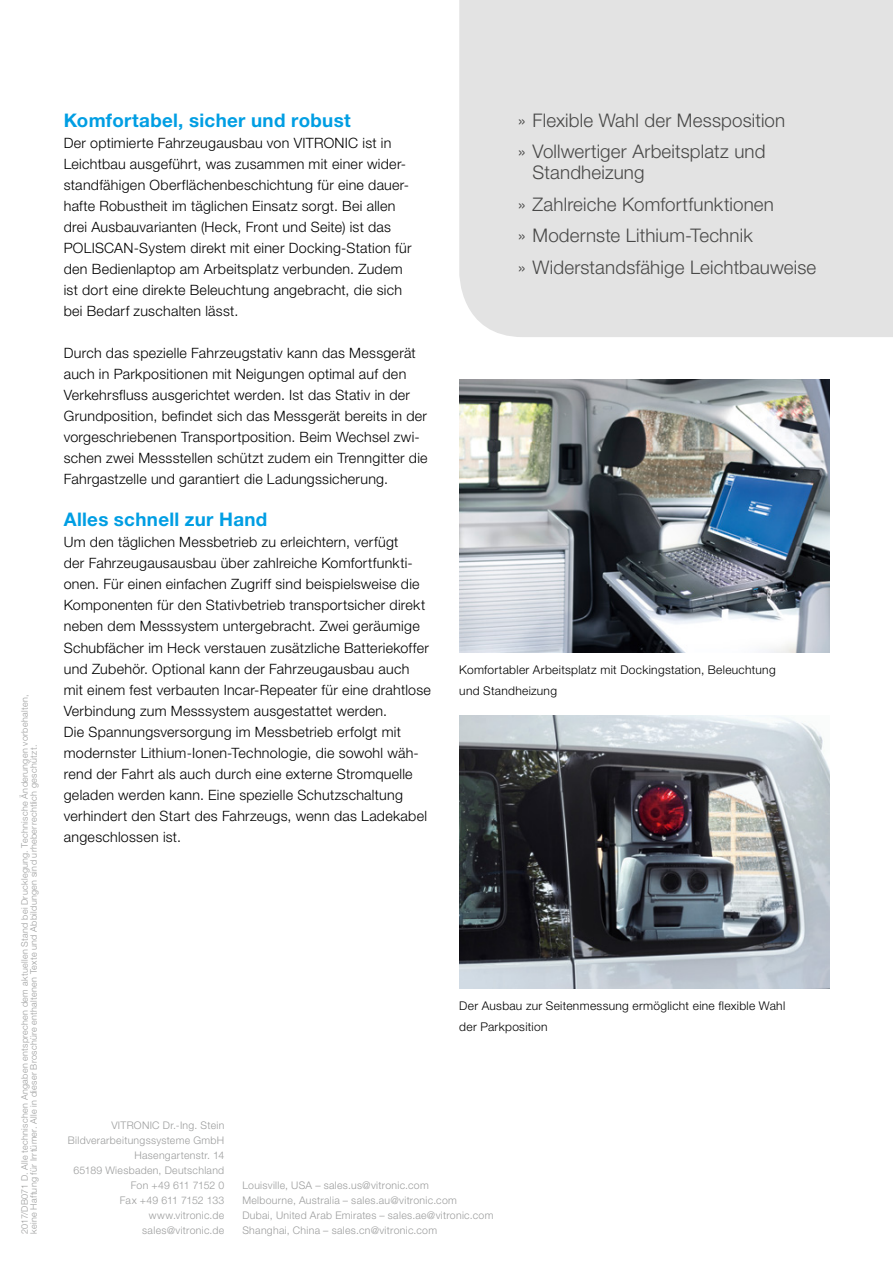
<style>
.page{position:relative;width:893px;height:1263px;background:#fff}
.page>*{position:absolute;margin:0;border:0;box-sizing:border-box;transform-origin:0 0}
.t1{font:300 18.75px/31.7px "Helvetica Neue LT Pro";letter-spacing:.01em;color:#494948}
.t2{font:700 18.75px "Helvetica Neue LT Pro";letter-spacing:.02em;color:#009ee3}
.t3{font:300 14.25px/21px "Helvetica Neue LT Pro";letter-spacing:.02em;color:#000}
.t4{font:300 12px/21px "Helvetica Neue LT Pro";letter-spacing:.025em;color:#000}
.t5{font:300 10.5px/15px "Helvetica Neue LT Pro";letter-spacing:.03em;color:#9c9d9d;text-align:right}
.t6{font:300 9px/9px "Helvetica Neue LT Pro";letter-spacing:.035em;color:#9c9d9d}
</style>
<div class="page">
<div style="left:459px;top:0;width:434px;height:337px;background:#e3e3e3"></div>
<img style="left:459px;top:379px;width:370px;height:273px">
<img style="left:459px;top:716px;width:370px;height:273px">
<p class="t6" style="left:20px;top:1234px;width:540px;rotate:-90deg">2017/DB071 D. Alle technischen Angaben entsprechen dem aktuellen Stand bei Drucklegung. Technische Änderungen vorbehalten, keine Haftung für Irrtümer. Alle in dieser Broschüre enthaltenen Texte und Abbildungen sind urheberrechtlich geschützt.</p>
<h1 class="t2" style="left:64px;top:108px;width:288px">Komfortabel, sicher und robust</h1>
<p class="t3" style="left:64px;top:132px;width:349px">Der optimierte Fahrzeugausbau von VITRONIC ist in Leichtbau ausgeführt, was zusammen mit einer wider&shy;standfähigen Oberflächenbeschichtung für eine dauer&shy;hafte Robustheit im täglichen Einsatz sorgt. Bei allen drei Ausbauvarianten (Heck, Front und Seite) ist das POLISCAN-System direkt mit einer Docking-Station für den Bedienlaptop am Arbeitsplatz verbunden. Zudem ist dort eine direkte Beleuchtung angebracht, die sich bei Bedarf zuschalten lässt.</p>
<p class="t3" style="left:64px;top:342px;width:365px">Durch das spezielle Fahrzeugstativ kann das Messgerät auch in Parkpositionen mit Neigungen optimal auf den Verkehrsfluss ausgerichtet werden. Ist das Stativ in der Grundposition, befindet sich das Messgerät bereits in der vorgeschriebenen Transportposition. Beim Wechsel zwi&shy;schen zwei Messstellen schützt zudem ein Trenngitter die Fahrgastzelle und garantiert die Ladungssicherung.</p>
<h1 class="t2" style="left:64px;top:508px;width:205px">Alles schnell zur Hand</h1>
<p class="t3" style="left:64px;top:531px;width:369px">Um den täglichen Messbetrieb zu erleichtern, verfügt<br>der Fahrzeugausausbau über zahlreiche Komfortfunkti&shy;onen. Für einen einfachen Zugriff sind beispielsweise die Komponenten für den Stativbetrieb transportsicher direkt neben dem Messsystem untergebracht. Zwei geräumige Schubfächer im Heck verstauen zusätzliche Batteriekoffer und Zubehör. Optional kann der Fahrzeugausbau auch mit einem fest verbauten Incar-Repeater für eine drahtlose Verbindung zum Messsystem ausgestattet werden.<br>Die Spannungsversorgung im Messbetrieb erfolgt mit modernster Lithium-Ionen-Technologie, die sowohl wäh&shy;rend der Fahrt als auch durch eine externe Stromquelle geladen werden kann. Eine spezielle Schutzschaltung verhindert den Start des Fahrzeugs, wenn das Ladekabel angeschlossen ist.</p>
<h1 class="t1" style="left:518px;top:104px;width:269px">» Flexible Wahl der Messposition » Vollwertiger Arbeitsplatz und</h1>
<h1 class="t1" style="left:518px;top:156px;width:300px;text-indent:15px">Standheizung<br>» Zahlreiche Komfortfunktionen<br>» Modernste Lithium-Technik<br>» Widerstandsfähige Leichtbauweise</h1>
<p class="t4" style="left:459px;top:658px;width:318px">Komfortabler Arbeitsplatz mit Dockingstation, Beleuchtung und Standheizung</p>
<p class="t4" style="left:459px;top:995px;width:327px">Der Ausbau zur Seitenmessung ermöglicht eine flexible Wahl der Parkposition</p>
<p class="t5" style="left:68px;top:1117px;width:158px">VITRONIC Dr.-Ing. Stein<br>Bildverarbeitungssysteme GmbH<br>Hasengartenstr. 14<br>65189 Wiesbaden, Deutschland<br>Fon +49 611 7152 0<br>Fax +49 611 7152 133 www.vitronic.de sales@vitronic.de</p>
<p class="t5" style="left:242px;top:1177px;width:253px;text-align:left">Louisville, USA – sales.us@vitronic.com<br>Melbourne, Australia – sales.au@vitronic.com<br>Dubai, United Arab Emirates – sales.ae@vitronic.com</p>
<p class="t5" style="left:242px;top:1222px;width:196px">Shanghai, China – sales.cn@vitronic.com</p>
</div>
